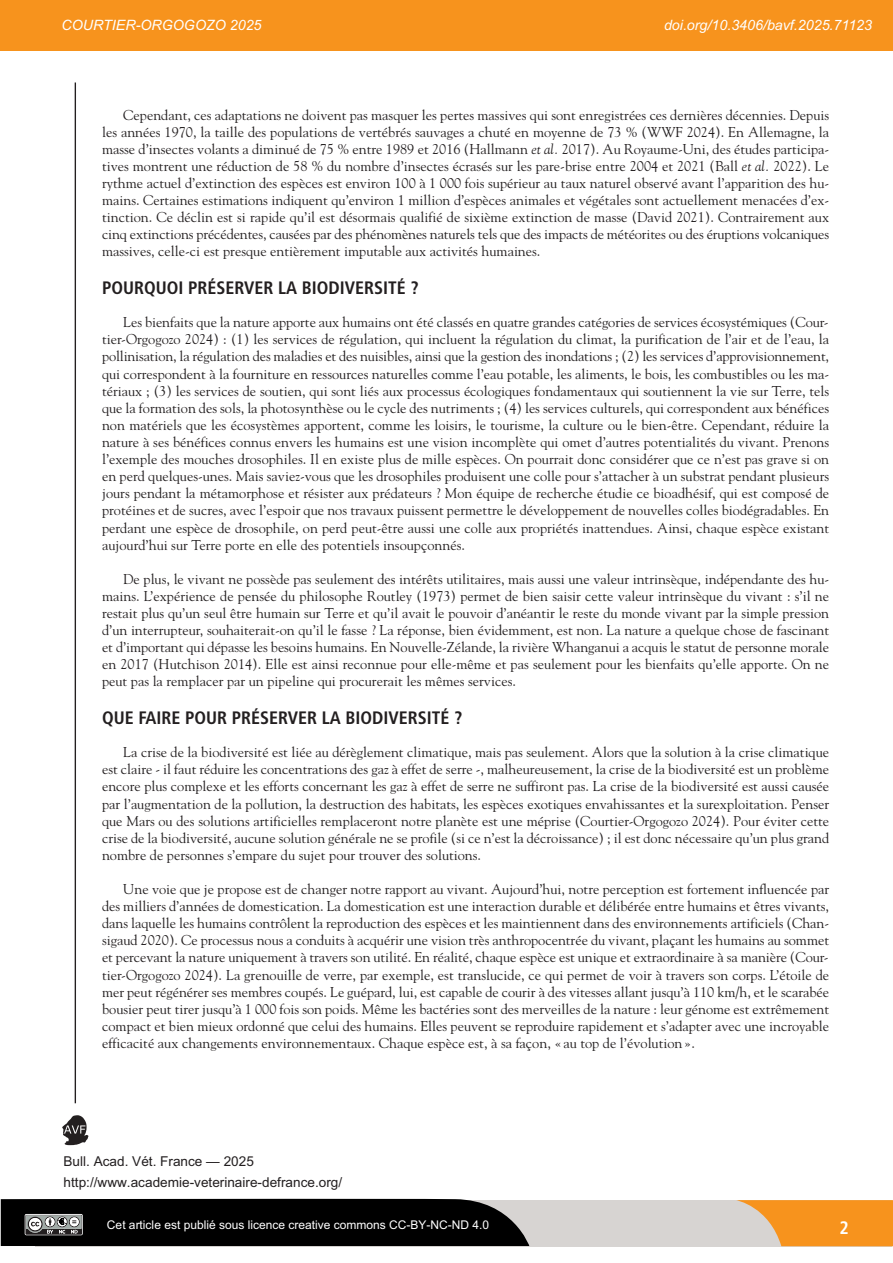
<style>
.page{position:relative;width:893px;height:1263px;background:#fff}
.page>*{position:absolute;margin:0;border:0;box-sizing:border-box;transform-origin:0 0}
.t1{font:700 condensed 18px "Frutiger";color:#231f20}
.t2{font:700 condensed 18px "Frutiger";color:#fff}
.t3{font:14.25px/17.1px "Goudy";color:#231f20;text-align:justify}
.t4{font:italic 14.25px "Arial";color:#fff}
.t5{font:13.65px/21px "Arial";color:#231f20}
.t6{font:12px "Arial";color:#fff}
.s1{font-style:italic}
</style>
<div class="page">
<div style="left:35px;top:1199px;width:856px;height:47px;background:#d7d4d2"></div>
<svg style="left:736px;top:1200px;width:157px;height:46px"></svg>
<svg style="left:62px;top:1115px;width:26px;height:30px"></svg>
<div style="left:0;top:0;width:893px;height:51px;background:#f7931d"></div>
<hr style="left:75px;top:82px;width:1px;height:1021px;background:#231f20">
<svg style="left:1px;top:1198px;width:528px;height:48px;background:#131313"></svg>
<p class="t4" style="left:62px;top:17px;width:202px">COURTIER-ORGOGOZO 2025</p>
<p class="t4" style="left:664px;top:17px;width:210px">doi.org/10.3406/bavf.2025.71123</p>
<p class="t3" style="left:102px;top:106px;width:729px;text-indent:21px">Cependant, ces adaptations ne doivent pas masquer les pertes massives qui sont enregistrées ces dernières décennies. Depuis les années 1970, la taille des populations de vertébrés sauvages a chuté en moyenne de 73 % (WWF 2024). En Allemagne, la masse d’insectes volants a diminué de 75 % entre 1989 et 2016 (Hallmann <span class="s1">et al.</span> 2017). Au Royaume-Uni, des études participa&shy;tives montrent une réduction de 58 % du nombre d’insectes écrasés sur les pare-brise entre 2004 et 2021 (Ball <span class="s1">et al.</span> 2022). Le rythme actuel d’extinction des espèces est environ 100 à 1 000 fois supérieur au taux naturel observé avant l’apparition des hu&shy;mains. Certaines estimations indiquent qu’environ 1 million d’espèces animales et végétales sont actuellement menacées d’ex&shy;tinction. Ce déclin est si rapide qu’il est désormais qualifié de sixième extinction de masse (David 2021). Contrairement aux cinq extinctions précédentes, causées par des phénomènes naturels tels que des impacts de météorites ou des éruptions volcaniques massives, celle-ci est presque entièrement imputable aux activités humaines.</p>
<p class="t1" style="left:102px;top:280px;width:318px">POURQUOI PRÉSERVER LA BIODIVERSITÉ ?</p>
<p class="t3" style="left:102px;top:314px;width:729px;text-indent:21px">Les bienfaits que la nature apporte aux humains ont été classés en quatre grandes catégories de services écosystémiques (Cour&shy;tier-Orgogozo 2024) : (1) les services de régulation, qui incluent la régulation du climat, la purification de l’air et de l’eau, la pollinisation, la régulation des maladies et des nuisibles, ainsi que la gestion des inondations ; (2) les services d’approvisionnement, qui correspondent à la fourniture en ressources naturelles comme l’eau potable, les aliments, le bois, les combustibles ou les ma&shy;tériaux ; (3) les services de soutien, qui sont liés aux processus écologiques fondamentaux qui soutiennent la vie sur Terre, tels que la formation des sols, la photosynthèse ou le cycle des nutriments ; (4) les services culturels, qui correspondent aux bénéfices non matériels que les écosystèmes apportent, comme les loisirs, le tourisme, la culture ou le bien-être. Cependant, réduire la nature à ses bénéfices connus envers les humains est une vision incomplète qui omet d’autres potentialités du vivant. Prenons l’exemple des mouches drosophiles. Il en existe plus de mille espèces. On pourrait donc considérer que ce n’est pas grave si on en perd quelques-unes. Mais saviez-vous que les drosophiles produisent une colle pour s’attacher à un substrat pendant plusieurs jours pendant la métamorphose et résister aux prédateurs ? Mon équipe de recherche étudie ce bioadhésif, qui est composé de protéines et de sucres, avec l’espoir que nos travaux puissent permettre le développement de nouvelles colles biodégradables. En perdant une espèce de drosophile, on perd peut-être aussi une colle aux propriétés inattendues. Ainsi, chaque espèce existant aujourd’hui sur Terre porte en elle des potentiels insoupçonnés.</p>
<p class="t3" style="left:102px;top:570px;width:729px;text-indent:21px">De plus, le vivant ne possède pas seulement des intérêts utilitaires, mais aussi une valeur intrinsèque, indépendante des hu&shy;mains. L’expérience de pensée du philosophe Routley (1973) permet de bien saisir cette valeur intrinsèque du vivant : s’il ne restait plus qu’un seul être humain sur Terre et qu’il avait le pouvoir d’anéantir le reste du monde vivant par la simple pression d’un interrupteur, souhaiterait-on qu’il le fasse ? La réponse, bien évidemment, est non. La nature a quelque chose de fascinant et d’important qui dépasse les besoins humains. En Nouvelle-Zélande, la rivière Whanganui a acquis le statut de personne morale en 2017 (Hutchison 2014). Elle est ainsi reconnue pour elle-même et pas seulement pour les bienfaits qu’elle apporte. On ne peut pas la remplacer par un pipeline qui procurerait les mêmes services.</p>
<p class="t1" style="left:102px;top:710px;width:362px">QUE FAIRE POUR PRÉSERVER LA BIODIVERSITÉ ?</p>
<p class="t3" style="left:102px;top:744px;width:729px;text-indent:21px">La crise de la biodiversité est liée au dérèglement climatique, mais pas seulement. Alors que la solution à la crise climatique est claire - il faut réduire les concentrations des gaz à effet de serre -, malheureusement, la crise de la biodiversité est un problème encore plus complexe et les efforts concernant les gaz à effet de serre ne suffiront pas. La crise de la biodiversité est aussi causée par l’augmentation de la pollution, la destruction des habitats, les espèces exotiques envahissantes et la surexploitation. Penser que Mars ou des solutions artificielles remplaceront notre planète est une méprise (Courtier-Orgogozo 2024). Pour éviter cette crise de la biodiversité, aucune solution générale ne se profile (si ce n’est la décroissance) ; il est donc nécessaire qu’un plus grand nombre de personnes s’empare du sujet pour trouver des solutions.</p>
<p class="t3" style="left:102px;top:880px;width:729px;text-indent:21px">Une voie que je propose est de changer notre rapport au vivant. Aujourd’hui, notre perception est fortement influencée par des milliers d’années de domestication. La domestication est une interaction durable et délibérée entre humains et êtres vivants, dans laquelle les humains contrôlent la reproduction des espèces et les maintiennent dans des environnements artificiels (Chan&shy;sigaud 2020). Ce processus nous a conduits à acquérir une vision très anthropocentrée du vivant, plaçant les humains au sommet et percevant la nature uniquement à travers son utilité. En réalité, chaque espèce est unique et extraordinaire à sa manière (Cour&shy;tier-Orgogozo 2024). La grenouille de verre, par exemple, est translucide, ce qui permet de voir à travers son corps. L’étoile de mer peut régénérer ses membres coupés. Le guépard, lui, est capable de courir à des vitesses allant jusqu’à 110 km/h, et le scarabée bousier peut tirer jusqu’à 1 000 fois son poids. Même les bactéries sont des merveilles de la nature : leur génome est extrêmement compact et bien mieux ordonné que celui des humains. Elles peuvent se reproduire rapidement et s’adapter avec une incroyable efficacité aux changements environnementaux. Chaque espèce est, à sa façon, « au top de l’évolution».</p>
<p class="t5" style="left:64px;top:1150px;width:280px">Bull. Acad. Vét. France — 2025 http://www.academie-veterinaire-defrance.org/</p>
<p class="t6" style="left:107px;top:1217px;width:384px">Cet article est publié sous licence creative commons CC-BY-NC-ND 4.0</p>
<p class="t2" style="left:840px;top:1220px;width:11px">2</p>
</div>
